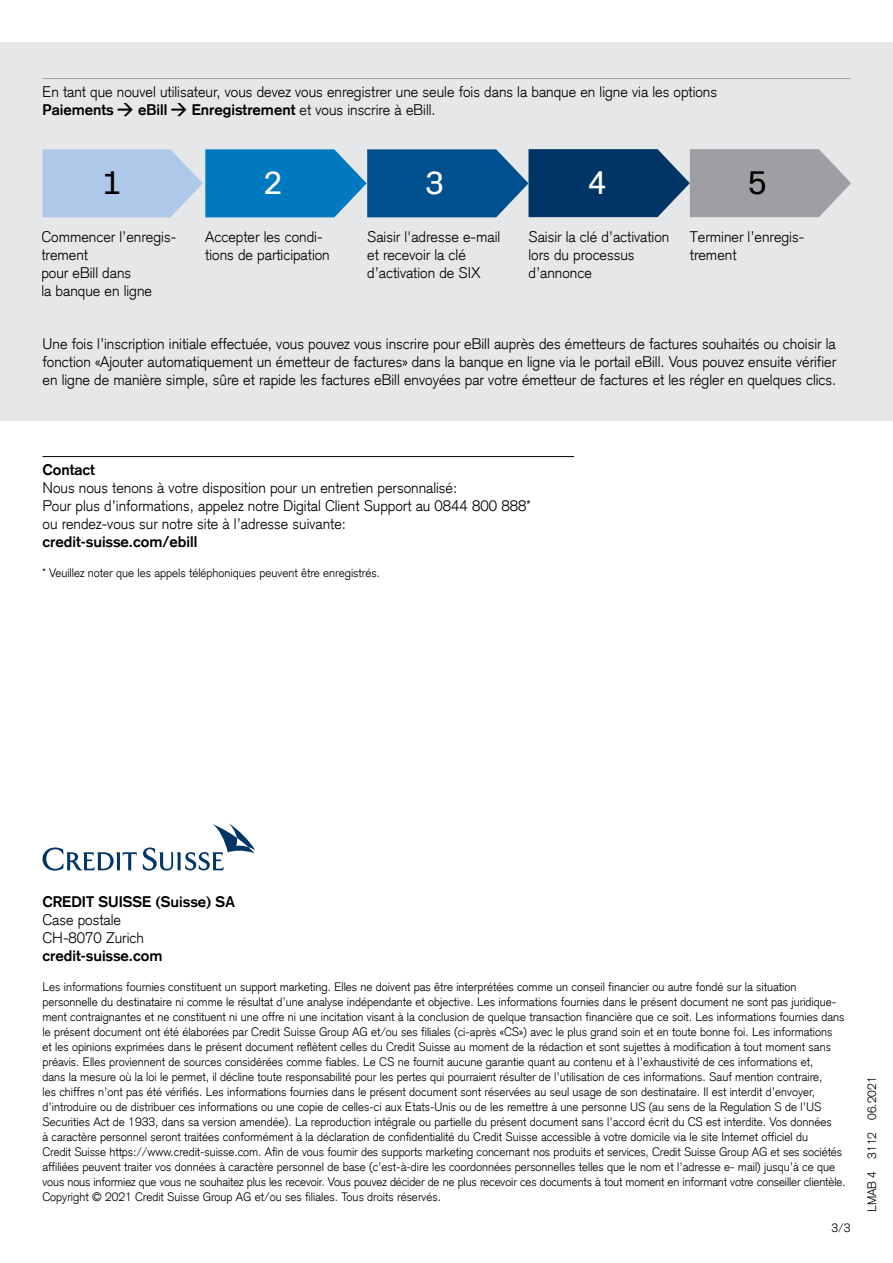
<style>
.page{position:relative;width:893px;height:1263px;background:#fff}
.page>*{position:absolute;margin:0;border:0;box-sizing:border-box;transform-origin:0 0}
.t1{font:33px "Credit Suisse Headline";color:#fff}
.t2{font:33px "Credit Suisse Headline";color:#000}
.language{font:300 15px/18px "Credit Suisse Type";color:#000}
.Body_Copy_Light{font:300 15px/18px "Credit Suisse Type";color:#000}
.Body_Copy_light_-_ru{font:300 15px/18px "Credit Suisse Type";color:#000}
.Body_Copy_Bold{font:700 15px "Credit Suisse Type";color:#000}
.Body_Copy_Light-2{font:700 15px "Credit Suisse Type";color:#000}
.Body_Copy_bold_-_rul{font:700 15px "Credit Suisse Type";color:#000}
.Body_Copy_light_-_ru-2{font:700 15px "Credit Suisse Type";color:#000}
.Small_Print{font:300 12px/15px "Credit Suisse Type";color:#000}
.Publication_Descript{font:300 12px "Credit Suisse Type";color:#000}
.s1{font-weight:700}
</style>
<div class="page">
<svg style="left:43px;top:847px;width:94px;height:24px"></svg>
<svg style="left:143px;top:823px;width:112px;height:48px"></svg>
<hr style="left:43px;top:456px;width:531px;height:1px;background:#000">
<div style="left:0;top:43px;width:893px;height:378px;background:#e6e7e8"></div>
<svg style="left:43px;top:149px;width:807px;height:68px;background:#5386ad"></svg>
<hr style="left:43px;top:78px;width:807px;height:1px;background:#9d9fa2">
<p class="Body_Copy_light_-_ru" style="left:43px;top:82px;width:676px">En tant que nouvel utilisateur, vous devez vous enregistrer une seule fois dans la banque en ligne via les options<br><span class="s1">Paiements</span></p>
<p class="Body_Copy_light_-_ru-2" style="left:138px;top:100px;width:31px">eBill</p>
<p class="Body_Copy_light_-_ru" style="left:192px;top:100px;width:245px"><span class="s1">Enregistrement</span> et vous inscrire à eBill.</p>
<p class="t2" style="left:102px;top:158px;width:20px">1</p>
<p class="t1" style="left:263px;top:158px;width:20px">2</p>
<p class="t1" style="left:425px;top:158px;width:20px">3</p>
<p class="t1" style="left:588px;top:159px;width:20px">4</p>
<p class="t2" style="left:748px;top:159px;width:20px">5</p>
<p class="language" style="left:41px;top:228px;width:136px">Commencer l’enregis&shy;trement<br>pour eBill dans<br>la banque en ligne</p>
<p class="language" style="left:205px;top:228px;width:126px">Accepter les condi&shy;tions de participation</p>
<p class="language" style="left:367px;top:228px;width:135px">Saisir l'adresse e-mail et recevoir la clé d’activation de SIX</p>
<p class="language" style="left:528px;top:228px;width:142px">Saisir la clé d’activation lors du processus d’annonce</p>
<p class="language" style="left:690px;top:228px;width:116px">Terminer l’enregis&shy;trement</p>
<p class="language" style="left:43px;top:334px;width:795px;text-align:justify">Une fois l’inscription initiale effectuée, vous pouvez vous inscrire pour eBill auprès des émetteurs de factures souhaités ou choisir la fonction «Ajouter automatiquement un émetteur de factures» dans la banque en ligne via le portail eBill. Vous pouvez ensuite vérifier en ligne de manière simple, sûre et rapide les factures eBill envoyées par votre émetteur de factures et les régler en quelques clics.</p>
<p class="Body_Copy_bold_-_rul" style="left:43px;top:460px;width:54px">Contact</p>
<p class="Body_Copy_Light" style="left:43px;top:478px;width:416px">Nous nous tenons à votre disposition pour un entretien personnalisé:</p>
<p class="Body_Copy_Light" style="left:43px;top:496px;width:489px">Pour plus d’informations, appelez notre Digital Client Support au 0844 800 888* ou rendez-vous sur notre site à l’adresse suivante:</p>
<p class="Body_Copy_Light-2" style="left:43px;top:532px;width:156px">credit-suisse.com/ebill</p>
<p class="Small_Print" style="left:43px;top:565px;width:339px">* Veuillez noter que les appels téléphoniques peuvent être enregistrés.</p>
<p class="Body_Copy_Bold" style="left:43px;top:892px;width:194px">CREDIT SUISSE (Suisse) SA</p>
<p class="Body_Copy_Light" style="left:43px;top:910px;width:80px">Case postale</p>
<p class="Body_Copy_Light" style="left:43px;top:928px;width:103px">CH-8070 Zurich</p>
<p class="Body_Copy_Bold" style="left:43px;top:946px;width:122px">credit-suisse.com</p>
<p class="Small_Print" style="left:43px;top:979px;width:805px">Les informations fournies constituent un support marketing. Elles ne doivent pas être interprétées comme un conseil financier ou autre fondé sur la situation personnelle du destinataire ni comme le résultat d’une analyse indépendante et objective. Les informations fournies dans le présent document ne sont pas juridique&shy;ment contraignantes et ne constituent ni une offre ni une incitation visant à la conclusion de quelque transaction financière que ce soit. Les informations fournies dans le présent document ont été élaborées par Credit Suisse Group AG et/ou ses filiales (ci-après «CS») avec le plus grand soin et en toute bonne foi. Les informations<br>et les opinions exprimées dans le présent document reflètent celles du Credit Suisse au moment de la rédaction et sont sujettes à modification à tout moment sans préavis. Elles proviennent de sources considérées comme fiables. Le CS ne fournit aucune garantie quant au contenu et à l’exhaustivité de ces informations et,<br>dans la mesure où la loi le permet, il décline toute responsabilité pour les pertes qui pourraient résulter de l’utilisation de ces informations. Sauf mention contraire,<br>les chiffres n’ont pas été vérifiés. Les informations fournies dans le présent document sont réservées au seul usage de son destinataire. Il est interdit d’envoyer, d’introduire ou de distribuer ces informations ou une copie de celles-ci aux Etats-Unis ou de les remettre à une personne US (au sens de la Regulation S de l’US Securities Act de 1933, dans sa version amendée). La reproduction intégrale ou partielle du présent document sans l’accord écrit du CS est interdite. Vos données<br>à caractère personnel seront traitées conformément à la déclaration de confidentialité du Credit Suisse accessible à votre domicile via le site Internet officiel du<br>Credit Suisse https://www.credit-suisse.com. Afin de vous fournir des supports marketing concernant nos produits et services, Credit Suisse Group AG et ses sociétés affiliées peuvent traiter vos données à caractère personnel de base (c’est-à-dire les coordonnées personnelles telles que le nom et l’adresse e- mail) jusqu’à ce que vous nous informiez que vous ne souhaitez plus les recevoir. Vous pouvez décider de ne plus recevoir ces documents à tout moment en informant votre conseiller clientèle.<br>Copyright © 2021 Credit Suisse Group AG et/ou ses filiales. Tous droits réservés.</p>
<p class="Small_Print" style="left:831px;top:1220px;width:20px">3/3</p>
<p class="Publication_Descript" style="left:865px;top:1212px;width:137px;rotate:-90deg">LMAB 4 3112 06.2021</p>
</div>
